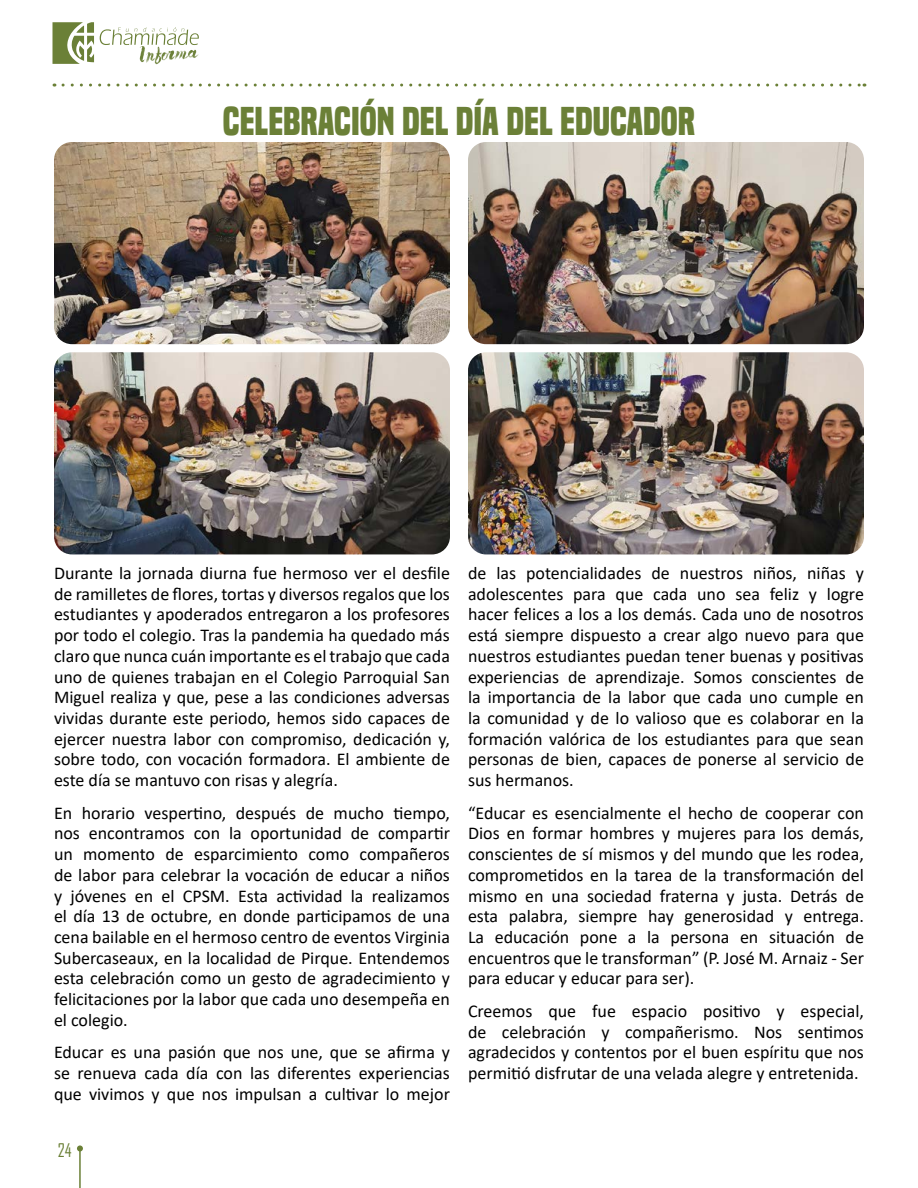
<style>
.page{position:relative;width:918px;height:1188px;background:#fff}
.page>*{position:absolute;margin:0;border:0;box-sizing:border-box;transform-origin:0 0}
.t1{font:700 37.5px "Built Titling Rg";color:#6b8037}
.t2{font:18px/20.7px "Calibri";color:#000;text-align:justify}
.t3{font:18px "Agency FB";color:#6b8037}
</style>
<div class="page">
<img style="left:54px;top:142px;width:396px;height:202px">
<img style="left:468px;top:142px;width:396px;height:202px">
<img style="left:54px;top:352px;width:396px;height:202px">
<img style="left:468px;top:352px;width:396px;height:202px">
<hr style="left:79px;top:1148px;width:2px;height:40px;background:#6b8037">
<svg style="left:77px;top:1145px;width:6px;height:6px"></svg>
<svg style="left:63px;top:84px;width:802px;height:3px"></svg>
<svg style="left:52px;top:22px;width:147px;height:42px"></svg>
<h1 class="t1" style="left:223px;top:99px;width:474px">CELEBRACIÓN DEL DÍA DEL EDUCADOR</h1>
<p class="t2" style="left:54px;top:562px;width:398px">Durante la jornada diurna fue hermoso ver el desfile de ramilletes de flores, tortas y diversos regalos que los estudiantes y apoderados entregaron a los profesores por todo el colegio. Tras la pandemia ha quedado más claro que nunca cuán importante es el trabajo que cada uno de quienes trabajan en el Colegio Parroquial San Miguel realiza y que, pese a las condiciones adversas vividas durante este periodo, hemos sido capaces de ejercer nuestra labor con compromiso, dedicación y, sobre todo, con vocación formadora. El ambiente de este día se mantuvo con risas y alegría.</p>
<p class="t2" style="left:54px;top:802px;width:398px">En horario vespertino, después de mucho tiempo, nos encontramos con la oportunidad de compartir un momento de esparcimiento como compañeros de labor para celebrar la vocación de educar a niños y jóvenes en el CPSM. Esta actividad la realizamos el día 13 de octubre, en donde participamos de una cena bailable en el hermoso centro de eventos Virginia Subercaseaux, en la localidad de Pirque. Entendemos esta celebración como un gesto de agradecimiento y felicitaciones por la labor que cada uno desempeña en el colegio.</p>
<p class="t2" style="left:54px;top:1042px;width:398px">Educar es una pasión que nos une, que se afirma y se renueva cada día con las diferentes experiencias que vivimos y que nos impulsan a cultivar lo mejor</p>
<p class="t3" style="left:58px;top:1139px;width:15px">24</p>
<p class="t2" style="left:468px;top:562px;width:398px">de las potencialidades de nuestros niños, niñas y adolescentes para que cada uno sea feliz y logre hacer felices a los a los demás. Cada uno de nosotros está siempre dispuesto a crear algo nuevo para que nuestros estudiantes puedan tener buenas y positivas experiencias de aprendizaje. Somos conscientes de la importancia de la labor que cada uno cumple en la comunidad y de lo valioso que es colaborar en la formación valórica de los estudiantes para que sean personas de bien, capaces de ponerse al servicio de sus hermanos.</p>
<p class="t2" style="left:468px;top:802px;width:398px">“Educar es esencialmente el hecho de cooperar con Dios en formar hombres y mujeres para los demás, conscientes de sí mismos y del mundo que les rodea, comprometidos en la tarea de la transformación del mismo en una sociedad fraterna y justa. Detrás de esta palabra, siempre hay generosidad y entrega.<br>La educación pone a la persona en situación de encuentros que le transforman” (P. José M. Arnaiz - Ser para educar y educar para ser).</p>
<p class="t2" style="left:468px;top:1000px;width:397px">Creemos que fue espacio positivo y especial, de celebración y compañerismo. Nos sentimos agradecidos y contentos por el buen espíritu que nos permitió disfrutar de una velada alegre y entretenida.</p>
</div>
